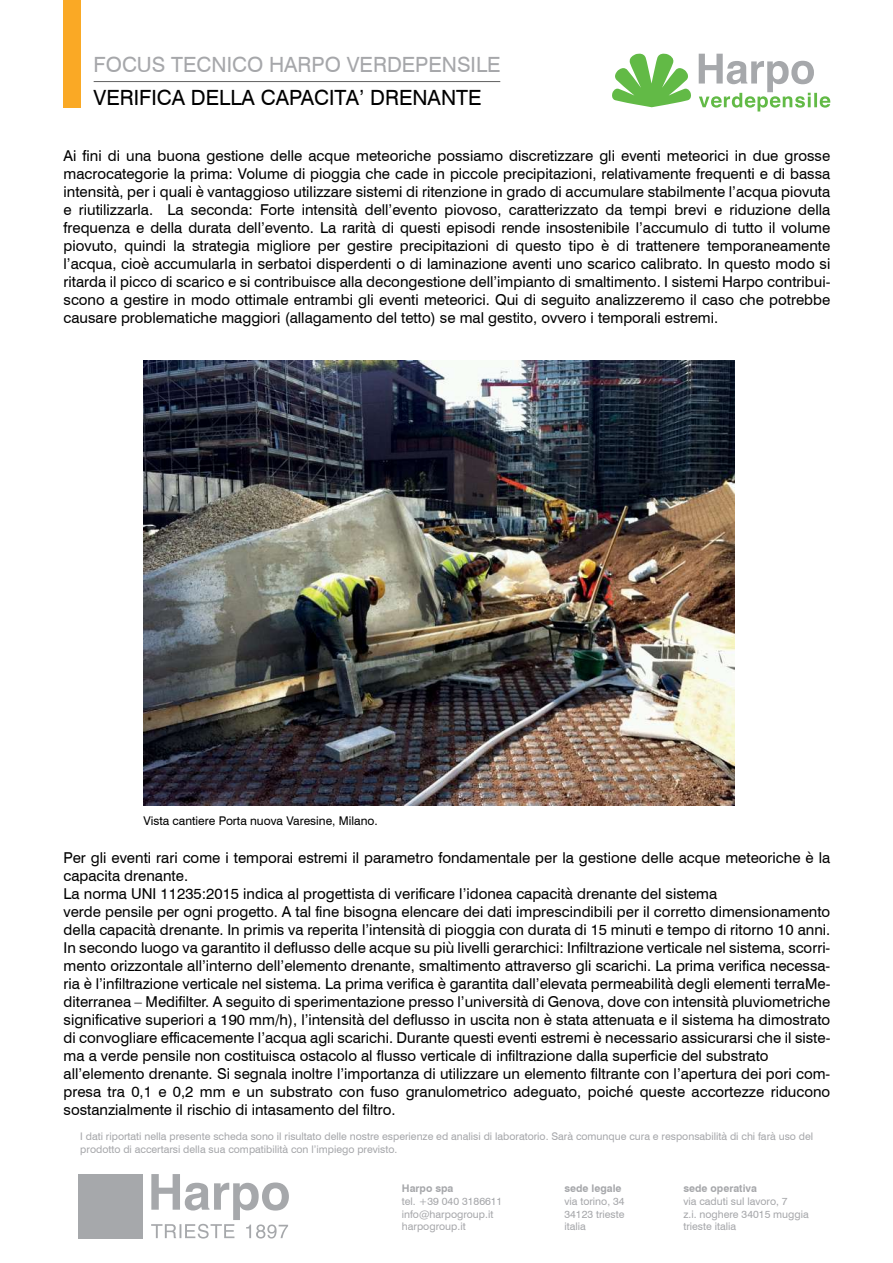
<style>
.page{position:relative;width:893px;height:1263px;background:#fff}
.page>*{position:absolute;margin:0;border:0;box-sizing:border-box;transform-origin:0 0}
.t1{font:21px "Swiss 721 BT";color:#000}
.t2{font:21px "Swiss 721 BT";color:#a6a7aa}
.t3{font:15px/18px "Swiss 721 BT";color:#000;text-align:justify}
.t4{font:12px "Swiss 721 BT";color:#000}
.t5{font:10.5px/12.6px "Swiss 721 BT";color:#a6a7aa}
.t6{font:700 10.5px "Swiss 721 BT";color:#a6a7aa}
</style>
<div class="page">
<div style="left:63px;top:0;width:18px;height:107px;background:#faa925"></div>
<hr style="left:94px;top:81px;width:406px;height:1px;background:#606060">
<svg style="left:612px;top:54px;width:79px;height:53px"></svg>
<svg style="left:699px;top:54px;width:131px;height:57px"></svg>
<div style="left:79px;top:1174px;width:64px;height:64px;background:#a6a8ab"></div>
<svg style="left:151px;top:1174px;width:138px;height:64px"></svg>
<img style="left:143px;top:360px;width:591px;height:445px">
<h1 class="t2" style="left:94px;top:52px;width:409px">FOCUS TECNICO HARPO VERDEPENSILE</h1>
<h1 class="t1" style="left:94px;top:85px;width:390px">VERIFICA DELLA CAPACITA’ DRENANTE</h1>
<p class="t3" style="left:64px;top:146px;width:768px">Ai fini di una buona gestione delle acque meteoriche possiamo discretizzare gli eventi meteorici in due grosse macrocategorie la prima: Volume di pioggia che cade in piccole precipitazioni, relativamente frequenti e di bassa intensità, per i quali è vantaggioso utilizzare sistemi di ritenzione in grado di accumulare stabilmente l’acqua piovuta e riutilizzarla. La seconda: Forte intensità dell’evento piovoso, caratterizzato da tempi brevi e riduzione della frequenza e della durata dell’evento. La rarità di questi episodi rende insostenibile l’accumulo di tutto il volume piovuto, quindi la strategia migliore per gestire precipitazioni di questo tipo è di trattenere temporaneamente l’acqua, cioè accumularla in serbatoi disperdenti o di laminazione aventi uno scarico calibrato. In questo modo si ritarda il picco di scarico e si contribuisce alla decongestione dell’impianto di smaltimento. I sistemi Harpo contribui&shy;scono a gestire in modo ottimale entrambi gli eventi meteorici. Qui di seguito analizzeremo il caso che potrebbe causare problematiche maggiori (allagamento del tetto) se mal gestito, ovvero i temporali estremi.</p>
<p class="t4" style="left:143px;top:813px;width:236px">Vista cantiere Porta nuova Varesine, Milano.</p>
<p class="t3" style="left:64px;top:848px;width:768px;text-align:left">Per gli eventi rari come i temporai estremi il parametro fondamentale per la gestione delle acque meteoriche è la capacita drenante.<br>La norma UNI 11235:2015 indica al progettista di verificare l’idonea capacità drenante del sistema<br>verde pensile per ogni progetto. A tal fine bisogna elencare dei dati imprescindibili per il corretto dimensionamento della capacità drenante. In primis va reperita l’intensità di pioggia con durata di 15 minuti e tempo di ritorno 10 anni.<br>In secondo luogo va garantito il deflusso delle acque su più livelli gerarchici: Infiltrazione verticale nel sistema, scorri&shy;mento orizzontale all’interno dell’elemento drenante, smaltimento attraverso gli scarichi. La prima verifica necessa&shy;ria è l’infiltrazione verticale nel sistema. La prima verifica è garantita dall’elevata permeabilità degli elementi terraMe&shy;diterranea – Medifilter. A seguito di sperimentazione presso l’università di Genova, dove con intensità pluviometriche significative superiori a 190 mm/h), l’intensità del deflusso in uscita non è stata attenuata e il sistema ha dimostrato di convogliare efficacemente l’acqua agli scarichi. Durante questi eventi estremi è necessario assicurarsi che il siste&shy;ma a verde pensile non costituisca ostacolo al flusso verticale di infiltrazione dalla superficie del substrato all’elemento drenante. Si segnala inoltre l’importanza di utilizzare un elemento filtrante con l’apertura dei pori com&shy;presa tra 0,1 e 0,2 mm e un substrato con fuso granulometrico adeguato, poiché queste accortezze riducono sostanzialmente il rischio di intasamento del filtro.</p>
<p class="t5" style="left:80px;top:1130px;width:734px">I dati riportati nella presente scheda sono il risultato delle nostre esperienze ed analisi di laboratorio. Sarà comunque cura e responsabilità di chi farà uso del prodotto di accertarsi della sua compatibilità con l’impiego previsto.</p>
<p class="t6" style="left:402px;top:1182px;width:53px">Harpo spa</p>
<p class="t5" style="left:402px;top:1195px;width:102px">tel. +39 040 3186611 info@harpogroup.it harpogroup.it</p>
<p class="t6" style="left:564px;top:1182px;width:59px">sede legale</p>
<p class="t5" style="left:564px;top:1195px;width:62px;text-align:justify">via torino, 34<br>34123 trieste italia</p>
<p class="t6" style="left:683px;top:1182px;width:75px">sede operativa</p>
<p class="t5" style="left:683px;top:1195px;width:127px">via caduti sul lavoro, 7<br>z.i. noghere 34015 muggia trieste italia</p>
</div>
